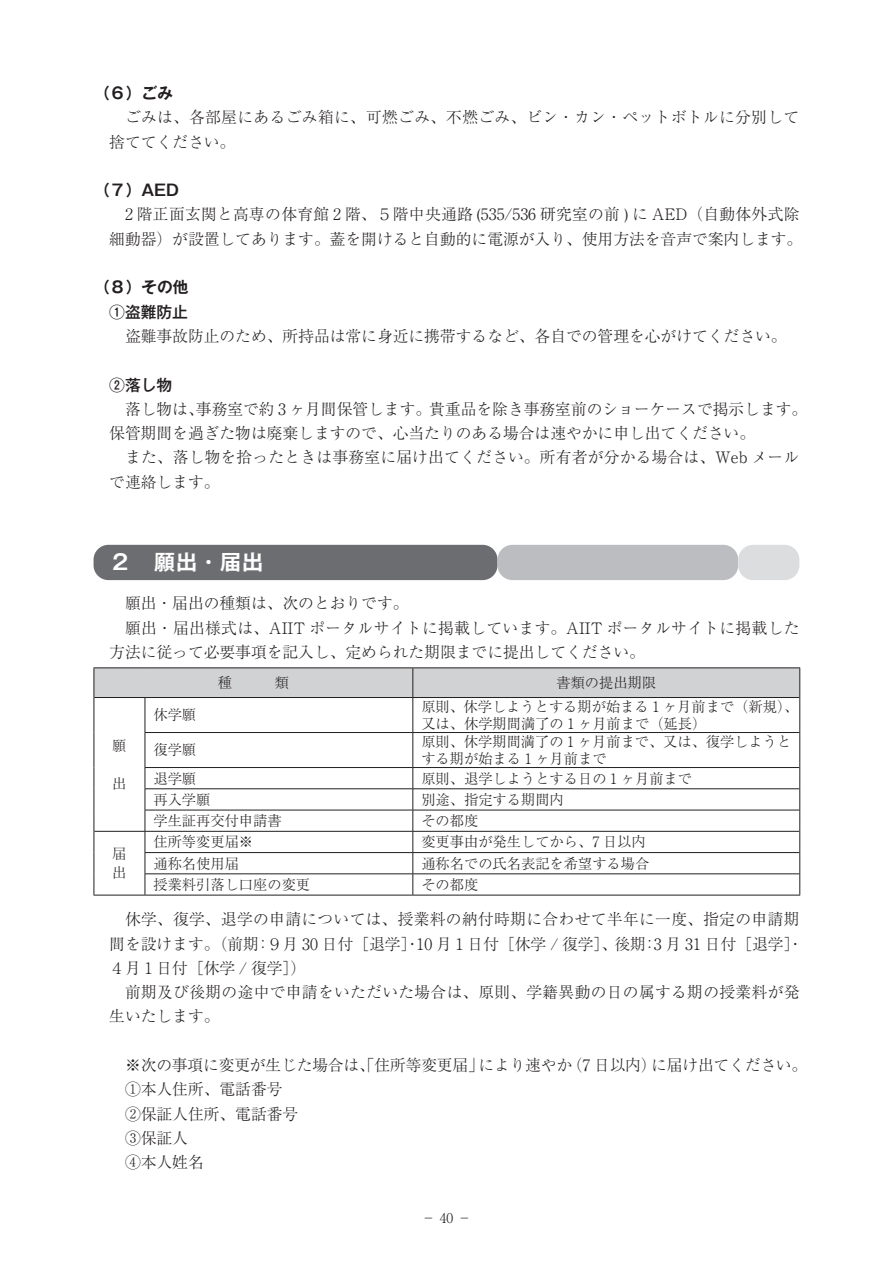
<style>
.page{position:relative;width:893px;height:1263px;background:#fff}
.page>*{position:absolute;margin:0;border:0;box-sizing:border-box;transform-origin:0 0}
.t1{font:700 21px "Gothic MB101 Pr 6 N De";color:#fff}
.t2{font:300 15.75px/24.3px "Ryumin Pr 6 N";color:#231f20}
.t3{font:300 15.75px/24.3px "Ryumin Pr 6 N";letter-spacing:.02em;color:#231f20}
.t4{font:300 15.75px/24.3px "Ryumin Pr 6 N";letter-spacing:.025em;color:#231f20}
.t5{font:700 15.75px "Gothic MB101 Pr 6 N De";color:#231f20}
.t6{font:500 15.75px "Gothic MB101 Pr 6 N";color:#231f20}
.t7{font:300 14.25px/16.5px "Ryumin Pr 6 N";color:#231f20}
.t8{font:300 13.5px "Ryumin Pr 6 N";color:#231f20}
</style>
<div class="page">
<div style="left:94px;top:545px;width:403px;height:35px;background:#6c6d70;border-radius:15px"></div>
<div style="left:497px;top:545px;width:241px;height:35px;background:#bcbdc0;border-radius:15px"></div>
<div style="left:738px;top:545px;width:61px;height:35px;background:#dcdddf;border-radius:15px"></div>
<hr style="left:94px;top:667px;width:51px;height:1px;background:#231f20">
<hr style="left:145px;top:667px;width:268px;height:1px;background:#231f20">
<hr style="left:413px;top:667px;width:387px;height:1px;background:#231f20">
<hr style="left:94px;top:697px;width:1px;height:35px;background:#231f20">
<hr style="left:799px;top:697px;width:1px;height:35px;background:#231f20">
<hr style="left:94px;top:732px;width:1px;height:35px;background:#231f20">
<hr style="left:799px;top:732px;width:1px;height:35px;background:#231f20">
<svg style="left:94px;top:767px;width:1px;height:128px"></svg>
<svg style="left:799px;top:767px;width:1px;height:128px"></svg>
<hr style="left:94px;top:895px;width:51px;height:1px;background:#231f20">
<hr style="left:145px;top:895px;width:268px;height:1px;background:#231f20">
<hr style="left:413px;top:895px;width:387px;height:1px;background:#231f20">
<div style="left:94px;top:668px;width:706px;height:29px;background:#d1d2d4"></div>
<hr style="left:94px;top:697px;width:51px;height:1px;background:#231f20">
<hr style="left:145px;top:697px;width:268px;height:1px;background:#231f20">
<hr style="left:145px;top:698px;width:1px;height:34px;background:#231f20">
<hr style="left:413px;top:697px;width:386px;height:1px;background:#231f20">
<hr style="left:413px;top:698px;width:1px;height:34px;background:#231f20">
<hr style="left:145px;top:732px;width:268px;height:1px;background:#231f20">
<hr style="left:145px;top:733px;width:1px;height:34px;background:#231f20">
<hr style="left:413px;top:732px;width:386px;height:1px;background:#231f20">
<hr style="left:413px;top:733px;width:1px;height:34px;background:#231f20">
<hr style="left:145px;top:767px;width:268px;height:1px;background:#231f20">
<hr style="left:413px;top:767px;width:386px;height:1px;background:#231f20">
<hr style="left:145px;top:788px;width:268px;height:1px;background:#231f20">
<hr style="left:413px;top:788px;width:386px;height:1px;background:#231f20">
<hr style="left:145px;top:810px;width:268px;height:1px;background:#231f20">
<hr style="left:413px;top:810px;width:386px;height:1px;background:#231f20">
<hr style="left:94px;top:831px;width:51px;height:1px;background:#231f20">
<hr style="left:145px;top:831px;width:268px;height:1px;background:#231f20">
<hr style="left:413px;top:831px;width:386px;height:1px;background:#231f20">
<hr style="left:145px;top:852px;width:268px;height:1px;background:#231f20">
<hr style="left:413px;top:852px;width:386px;height:1px;background:#231f20">
<hr style="left:145px;top:873px;width:268px;height:1px;background:#231f20">
<svg style="left:145px;top:768px;width:1px;height:127px"></svg>
<hr style="left:413px;top:873px;width:386px;height:1px;background:#231f20">
<svg style="left:413px;top:768px;width:1px;height:127px"></svg>
<p class="t5" style="left:94px;top:80px;width:80px">（６）ごみ</p>
<p class="t4" style="left:109px;top:104px;width:691px;text-indent:16px">ごみは、各部屋にあるごみ箱に、可燃ごみ、不燃ごみ、ビン・カン・ペットボトルに分別して捨ててください。</p>
<p class="t5" style="left:94px;top:177px;width:86px">（７）AED</p>
<p class="t2" style="left:109px;top:201px;width:695px;text-align:right">2 階正面玄関と高専の体育館 2 階、５階中央通路 (535/536 研究室の前 ) に AED（自動体外式除細動器）が設置してあります。蓋を開けると自動的に電源が入り、使用方法を音声で案内します。</p>
<p class="t5" style="left:94px;top:274px;width:96px">（８）その他</p>
<p class="t6" style="left:109px;top:299px;width:80px">①盗難防止</p>
<p class="t2" style="left:125px;top:323px;width:663px">盗難事故防止のため、所持品は常に身近に携帯するなど、各自での管理を心がけてください。</p>
<p class="t6" style="left:109px;top:371px;width:64px">②落し物</p>
<p class="t2" style="left:109px;top:396px;width:699px;text-indent:16px">落し物は、事務室で約 3 ヶ月間保管します。貴重品を除き事務室前のショーケースで掲示します。保管期間を過ぎた物は廃棄しますので、心当たりのある場合は速やかに申し出てください。</p>
<p class="t2" style="left:109px;top:444px;width:691px;text-indent:16px">また、落し物を拾ったときは事務室に届け出てください。所有者が分かる場合は、Web メールで連絡します。</p>
<h1 class="t1" style="left:110px;top:545px;width:155px">２　願出・届出</h1>
<p class="t2" style="left:125px;top:590px;width:285px">願出・届出の種類は、次のとおりです。</p>
<p class="t3" style="left:125px;top:615px;width:676px">願出・届出様式は、AIIT ポータルサイトに掲載しています。AIIT ポータルサイトに掲載した</p>
<p class="t2" style="left:109px;top:639px;width:537px">方法に従って必要事項を記入し、定められた期限までに提出してください。</p>
<p class="t7" style="left:112px;top:737px;width:16px">願</p>
<p class="t7" style="left:112px;top:774px;width:16px">出</p>
<p class="t7" style="left:112px;top:844px;width:16px;line-height:18.8px">届出</p>
<p class="t7" style="left:218px;top:674px;width:16px">種</p>
<p class="t7" style="left:275px;top:674px;width:16px">類</p>
<p class="t7" style="left:556px;top:674px;width:101px">書類の提出期限</p>
<p class="t7" style="left:153px;top:706px;width:44px">休学願</p>
<p class="t7" style="left:421px;top:698px;width:379px">原則、休学しようとする期が始まる 1 ヶ月前まで（新規）、又は、休学期間満了の 1 ヶ月前まで（延長）</p>
<p class="t7" style="left:153px;top:741px;width:44px">復学願</p>
<p class="t7" style="left:421px;top:733px;width:371px">原則、休学期間満了の 1 ヶ月前まで、又は、復学しようとする期が始まる 1 ヶ月前まで</p>
<p class="t7" style="left:153px;top:769px;width:44px">退学願</p>
<p class="t7" style="left:421px;top:769px;width:272px">原則、退学しようとする日の 1 ヶ月前まで</p>
<p class="t7" style="left:153px;top:790px;width:58px">再入学願</p>
<p class="t7" style="left:421px;top:790px;width:144px">別途、指定する期間内</p>
<p class="t7" style="left:153px;top:812px;width:130px">学生証再交付申請書</p>
<p class="t7" style="left:421px;top:812px;width:58px">その都度</p>
<p class="t7" style="left:153px;top:833px;width:101px">住所等変更届※</p>
<p class="t7" style="left:421px;top:833px;width:226px">変更事由が発生してから、7 日以内</p>
<p class="t7" style="left:153px;top:854px;width:87px">通称名使用届</p>
<p class="t7" style="left:421px;top:854px;width:229px">通称名での氏名表記を希望する場合</p>
<p class="t7" style="left:153px;top:875px;width:158px">授業料引落し口座の変更</p>
<p class="t7" style="left:421px;top:875px;width:58px">その都度</p>
<p class="t3" style="left:109px;top:906px;width:696px;text-indent:16px">休学、復学、退学の申請については、授業料の納付時期に合わせて半年に一度、指定の申請期間を設けます。（前期：９月 30 日付［退学］・10 月１日付［休学 / 復学］、後期：3 月 31 日付［退学］・<br>４月１日付［休学 / 復学］）</p>
<p class="t3" style="left:109px;top:979px;width:692px;text-indent:16px">前期及び後期の途中で申請をいただいた場合は、原則、学籍異動の日の属する期の授業料が発生いたします。</p>
<p class="t2" style="left:125px;top:1052px;width:684px">※次の事項に変更が生じた場合は、「住所等変更届」により速やか（7 日以内）に届け出てください。<br>①本人住所、電話番号<br>②保証人住所、電話番号<br>③保証人<br>④本人姓名</p>
<p class="t8" style="left:422px;top:1207px;width:51px">− 40 −</p>
</div>
